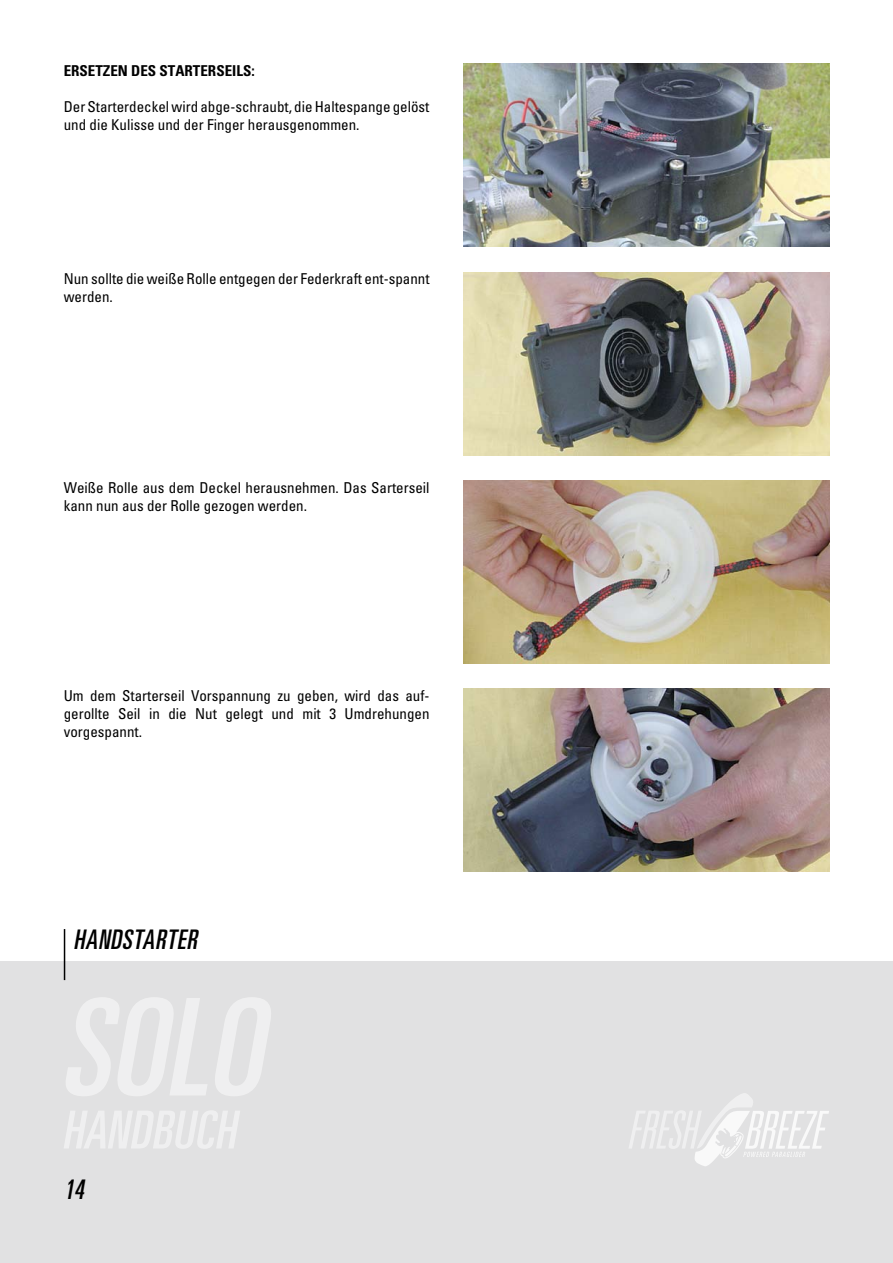
<style>
.page{position:relative;width:893px;height:1263px;background:#fff}
.page>*{position:absolute;margin:0;border:0;box-sizing:border-box;transform-origin:0 0}
.t1{font:italic ultra-condensed 27px "Univers";color:#000}
.t2{font:condensed 15px/18px "Univers";color:#000}
.t3{font:700 condensed 15px "Univers";color:#000}
</style>
<div class="page">
<div style="left:0;top:961px;width:893px;height:302px;background:#e1e1e2"></div>
<hr style="left:64px;top:929px;width:1px;height:51px;background:#000">
<svg style="left:629px;top:1093px;width:200px;height:73px"></svg>
<img style="left:463px;top:64px;width:366px;height:183px">
<img style="left:463px;top:272px;width:366px;height:183px">
<img style="left:463px;top:480px;width:366px;height:183px">
<img style="left:463px;top:689px;width:366px;height:183px">
<p class="t3" style="left:64px;top:61px;width:192px">ERSETZEN DES STARTERSEILS:</p>
<p class="t2" style="left:64px;top:97px;width:367px">Der Starterdeckel wird abge-schraubt, die Haltespange gelöst und die Kulisse und der Finger herausgenommen.</p>
<p class="t2" style="left:64px;top:270px;width:367px">Nun sollte die weiße Rolle entgegen der Federkraft ent-spannt werden.</p>
<p class="t2" style="left:64px;top:478px;width:367px">Weiße Rolle aus dem Deckel herausnehmen. Das Sarterseil kann nun aus der Rolle gezogen werden.</p>
<p class="t2" style="left:64px;top:686px;width:367px;text-align:justify">Um dem Starterseil Vorspannung zu geben, wird das auf&shy;gerollte Seil in die Nut gelegt und mit 3 Umdrehungen vorgespannt.</p>
<h1 class="t1" style="left:73px;top:923px;width:130px">HANDSTARTER</h1>
<h1 class="t1" style="left:64px;top:1174px;width:27px">14</h1>
</div>
